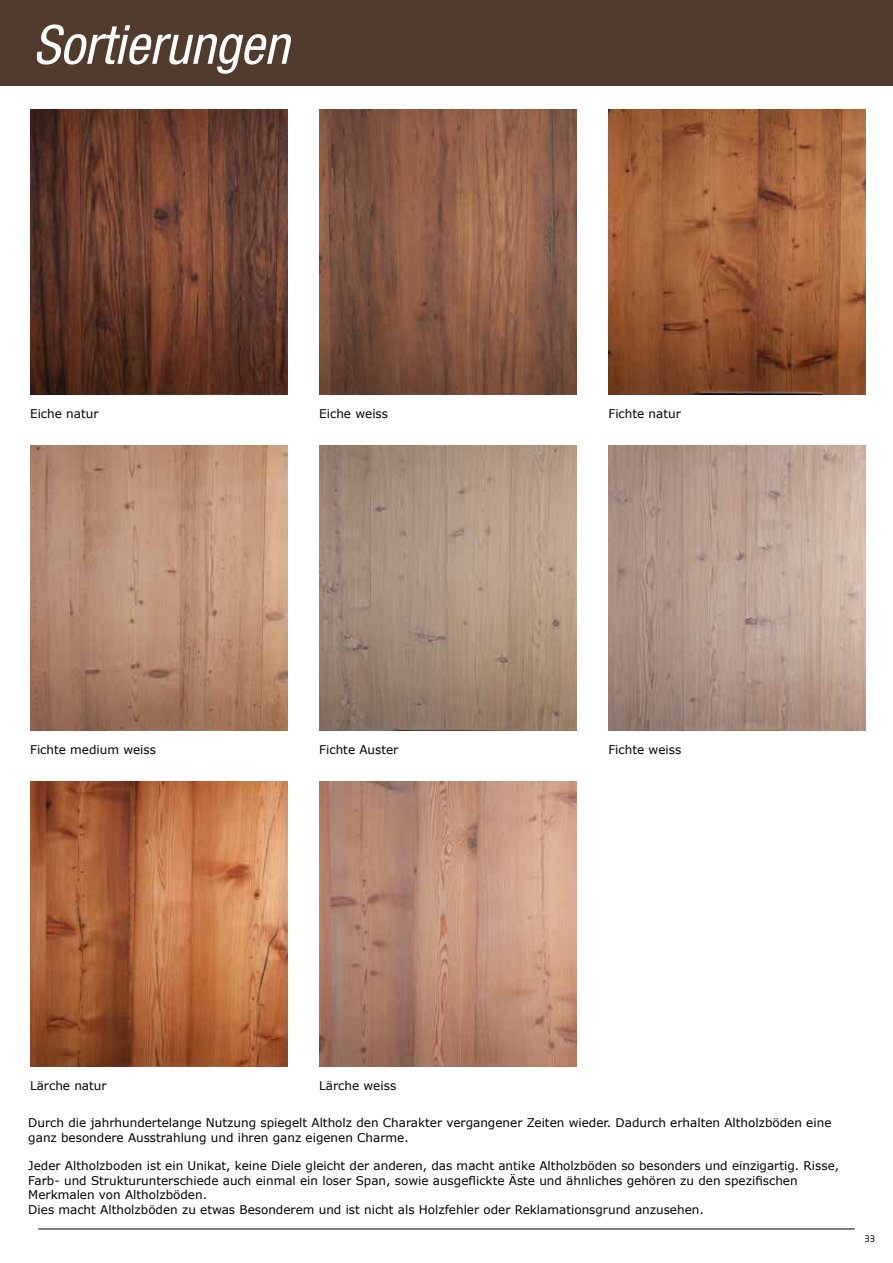
<style>
.page{position:relative;width:893px;height:1263px;background:#fff}
.page>*{position:absolute;margin:0;border:0;box-sizing:border-box;transform-origin:0 0}
.t1{font:italic condensed 54px "Helvetica Neue";color:#fff}
.t2{font:12px/14.4px "Verdana";color:#000}
.t3{font:9px "Neo Sans Intel";color:#000}
</style>
<div class="page">
<hr style="left:38px;top:1229px;width:817px;height:1px;background:#000">
<div style="left:0;top:0;width:893px;height:85px;background:#503b2d"></div>
<img style="left:30px;top:109px;width:257px;height:285px">
<img style="left:319px;top:109px;width:258px;height:285px">
<img style="left:608px;top:109px;width:258px;height:285px">
<img style="left:30px;top:445px;width:257px;height:285px">
<img style="left:319px;top:445px;width:258px;height:285px">
<img style="left:608px;top:445px;width:258px;height:285px">
<img style="left:30px;top:781px;width:257px;height:285px">
<img style="left:319px;top:781px;width:258px;height:285px">
<h1 class="t1" style="left:33px;top:13px;width:257px">Sortierungen</h1>
<p class="t2" style="left:30px;top:406px;width:70px">Eiche natur</p>
<p class="t2" style="left:319px;top:406px;width:70px">Eiche weiss</p>
<p class="t2" style="left:608px;top:406px;width:74px">Fichte natur</p>
<p class="t2" style="left:30px;top:742px;width:127px">Fichte medium weiss</p>
<p class="t2" style="left:319px;top:742px;width:81px">Fichte Auster</p>
<p class="t2" style="left:608px;top:742px;width:74px">Fichte weiss</p>
<p class="t2" style="left:30px;top:1078px;width:78px">Lärche natur</p>
<p class="t2" style="left:319px;top:1078px;width:79px">Lärche weiss</p>
<p class="t2" style="left:28px;top:1115px;width:805px">Durch die jahrhundertelange Nutzung spiegelt Altholz den Charakter vergangener Zeiten wieder. Dadurch erhalten Altholzböden eine ganz besondere Ausstrahlung und ihren ganz eigenen Charme.</p>
<p class="t2" style="left:28px;top:1159px;width:812px">Jeder Altholzboden ist ein Unikat, keine Diele gleicht der anderen, das macht antike Altholzböden so besonders und einzigartig. Risse, Farb- und Strukturunterschiede auch einmal ein loser Span, sowie ausgeflickte Äste und ähnliches gehören zu den spezifischen Merkmalen von Altholzböden.<br>Dies macht Altholzböden zu etwas Besonderem und ist nicht als Holzfehler oder Reklamationsgrund anzusehen.</p>
<p class="t3" style="left:865px;top:1233px;width:12px">33</p>
</div>
